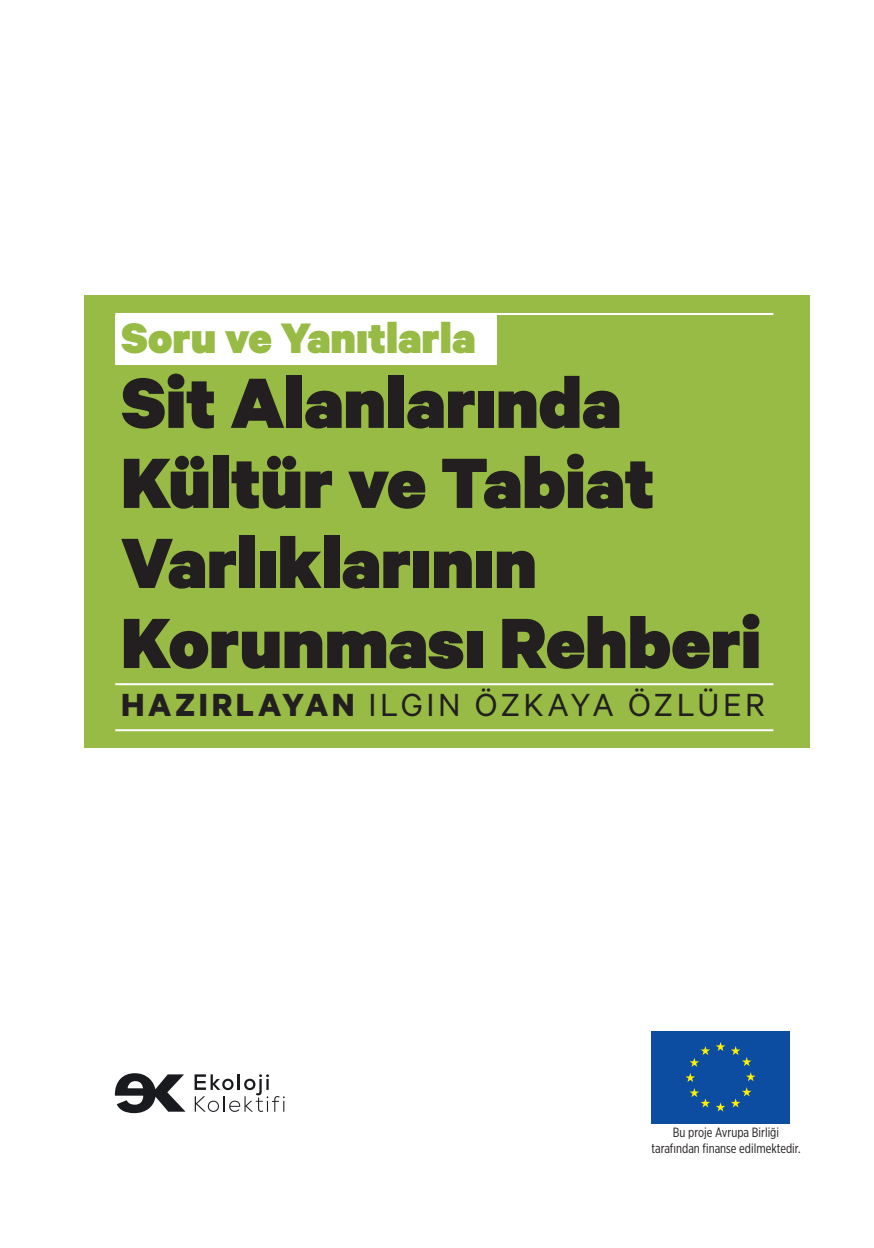
<style>
.page{position:relative;width:874px;height:1248px;background:#fff}
.page>*{position:absolute;margin:0;border:0;box-sizing:border-box;transform-origin:0 0}
.t1{font:900 80px/80px "Calibre";color:#231f20}
.t2{font:900 48px "Calibre";color:#97bb45}
.t3{font:36px "Calibre";letter-spacing:.1em;color:#231f20}
.t4{font:13.4px/16px "Gotham X Narrow";color:#231f20;text-align:center}
.s1{font-weight:700}
</style>
<div class="page">
<div style="left:85px;top:295px;width:724px;height:453px;background:#97bb45"></div>
<hr style="left:115px;top:313px;width:658px;height:2px;background:#fff">
<hr style="left:115px;top:683px;width:658px;height:2px;background:#fff">
<hr style="left:115px;top:729px;width:658px;height:2px;background:#fff">
<div style="left:115px;top:315px;width:382px;height:49px;background:#fff"></div>
<svg style="left:115px;top:1073px;width:70px;height:39px"></svg>
<svg style="left:194px;top:1074px;width:90px;height:37px"></svg>
<div style="left:651px;top:1030px;width:138px;height:93px;background:#0d4da1"></div>
<svg style="left:689px;top:1046px;width:20px;height:20px"></svg>
<svg style="left:685px;top:1073px;width:9px;height:8px"></svg>
<svg style="left:689px;top:1088px;width:20px;height:19px"></svg>
<svg style="left:716px;top:1087px;width:35px;height:24px"></svg>
<svg style="left:746px;top:1072px;width:9px;height:9px"></svg>
<svg style="left:716px;top:1042px;width:35px;height:23px"></svg>
<p class="t2" style="left:121px;top:308px;width:355px">Soru ve Yanıtlarla</p>
<p class="t1" style="left:121px;top:360px;width:641px">Sit Alanlarında<br>Kültür ve Tabiat<br>Varlıklarının<br>Korunması Rehberi</p>
<p class="t3" style="left:121px;top:684px;width:645px"><span class="s1">HAZIRLAYAN</span> ILGIN ÖZKAYA ÖZLÜER</p>
<p class="t4" style="left:651px;top:1124px;width:151px">Bu proje Avrupa Birliği tarafından finanse edilmektedir.</p>
</div>
